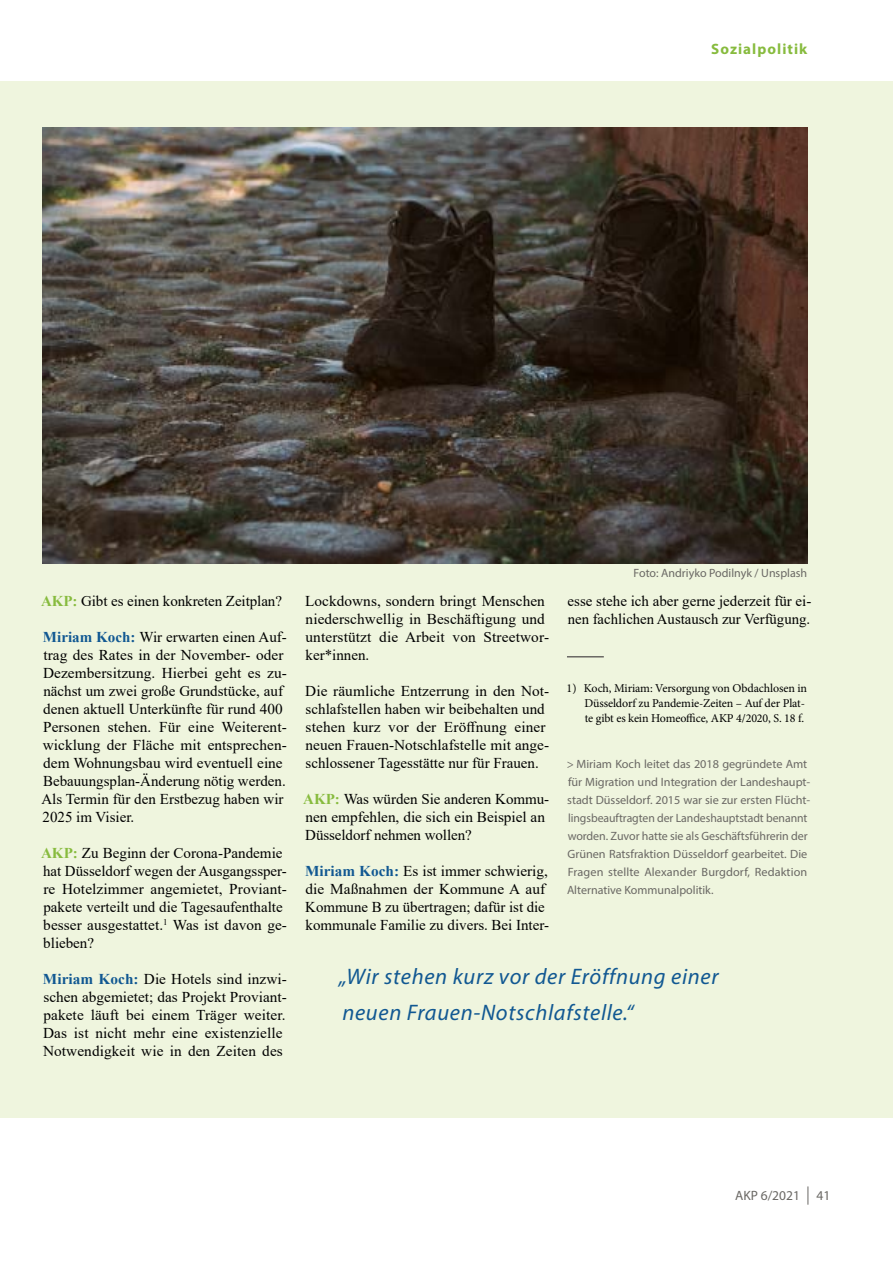
<style>
.page{position:relative;width:893px;height:1263px;background:#fff}
.page>*{position:absolute;margin:0;border:0;box-sizing:border-box;transform-origin:0 0}
.t1{font:italic 22.5px/36px "Myriad Pro";letter-spacing:.03em;color:#115892}
.t2{font:15px/18px "Times New Roman";color:#000}
.t3{font:700 15px "Myriad Pro";letter-spacing:.07em;color:#87bb3e}
.t4{font:13.5px "Myriad Pro";color:#6a6864}
.t5{font:12px/18px "Myriad Pro";letter-spacing:-.005em;color:#6a6864}
.t6{font:12px/15px "Minion Pro";letter-spacing:-.01em;color:#000}
.s1{font-weight:700;color:#87bb3e}
.s2{font-weight:700;color:#115892}
</style>
<div class="page">
<svg style="left:807px;top:1186px;width:1px;height:19px"></svg>
<div style="left:0;top:81px;width:893px;height:1037px;background:#eff5de"></div>
<img style="left:43px;top:128px;width:765px;height:435px">
<hr style="left:567px;top:656px;width:37px;height:1px;background:#6a6864">
<p class="t3" style="left:711px;top:39px;width:98px">Sozialpolitik</p>
<p class="t2" style="left:41px;top:591px;width:242px"><span class="s1">AKP:</span> Gibt es einen konkreten Zeitplan?</p>
<p class="t2" style="left:41px;top:627px;width:247px"><span class="s2">Miriam Koch:</span> Wir erwarten einen Auf&shy;trag des Rates in der November- oder Dezembersitzung. Hierbei geht es zu&shy;nächst um zwei große Grundstücke, auf denen aktuell Unterkünfte für rund 400<br>Personen stehen. Für eine Weiterent&shy;wicklung der Fläche mit entsprechen&shy;dem Wohnungsbau wird eventuell eine Bebauungsplan-Änderung nötig werden.<br>Als Termin für den Erstbezug haben wir 2025 im Visier.</p>
<p class="t2" style="left:41px;top:843px;width:247px"><span class="s1">AKP:</span> Zu Beginn der Corona-Pandemie hat Düsseldorf wegen der Ausgangssper&shy;re Hotelzimmer angemietet, Proviant&shy;pakete verteilt und die Tagesaufenthalte besser ausgestattet.<sup>1</sup> Was ist davon ge&shy;blieben?</p>
<p class="t2" style="left:43px;top:969px;width:245px"><span class="s2">Miriam Koch:</span> Die Hotels sind inzwi&shy;schen abgemietet; das Projekt Proviant&shy;pakete läuft bei einem Träger weiter.<br>Das ist nicht mehr eine existenzielle Notwendigkeit wie in den Zeiten des</p>
<p class="t2" style="left:305px;top:591px;width:245px">Lockdowns, sondern bringt Menschen niederschwellig in Beschäftigung und unterstützt die Arbeit von Streetwor&shy;ker*innen.</p>
<p class="t2" style="left:305px;top:681px;width:245px">Die räumliche Entzerrung in den Not&shy;schlafstellen haben wir beibehalten und stehen kurz vor der Eröffnung einer neuen Frauen-Notschlafstelle mit ange&shy;schlossener Tagesstätte nur für Frauen.</p>
<p class="t2" style="left:303px;top:789px;width:247px"><span class="s1">AKP:</span> Was würden Sie anderen Kommu&shy;nen empfehlen, die sich ein Beispiel an<br>Düsseldorf nehmen wollen?</p>
<p class="t2" style="left:305px;top:861px;width:245px"><span class="s2">Miriam Koch:</span> Es ist immer schwierig, die Maßnahmen der Kommune A auf Kommune B zu übertragen; dafür ist die kommunale Familie zu divers. Bei Inter-</p>
<p class="t5" style="left:634px;top:563px;width:175px">Foto: Andriyko Podilnyk / Unsplash</p>
<p class="t2" style="left:568px;top:591px;width:245px">esse stehe ich aber gerne jederzeit für ei&shy;nen fachlichen Austausch zur Verfügung.</p>
<p class="t6" style="left:585px;top:680px;width:224px;text-indent:-18px">1) Koch, Miriam: Versorgung von Obdachlosen in<br>Düsseldorf zu Pandemie-Zeiten – Auf der Plat&shy;te gibt es kein Homeoffice, AKP 4/2020, S. 18 f.</p>
<p class="t5" style="left:567px;top:754px;width:245px">&gt; Miriam Koch leitet das 2018 gegründete Amt für Migration und Integration der Landeshaupt&shy;stadt Düsseldorf. 2015 war sie zur ersten Flücht&shy;lingsbeauftragten der Landeshauptstadt benannt worden. Zuvor hatte sie als Geschäftsführerin der Grünen Ratsfraktion Düsseldorf gearbeitet. Die Fragen stellte Alexander Burgdorf, Redaktion Alternative Kommunalpolitik.</p>
<h1 class="t1" style="left:339px;top:958px;width:381px">„Wir stehen kurz vor der Eröffnung einer neuen Frauen-Notschlafstelle.“</h1>
<p class="t4" style="left:735px;top:1187px;width:66px">AKP 6/2021</p>
<p class="t4" style="left:816px;top:1187px;width:15px">41</p>
</div>
